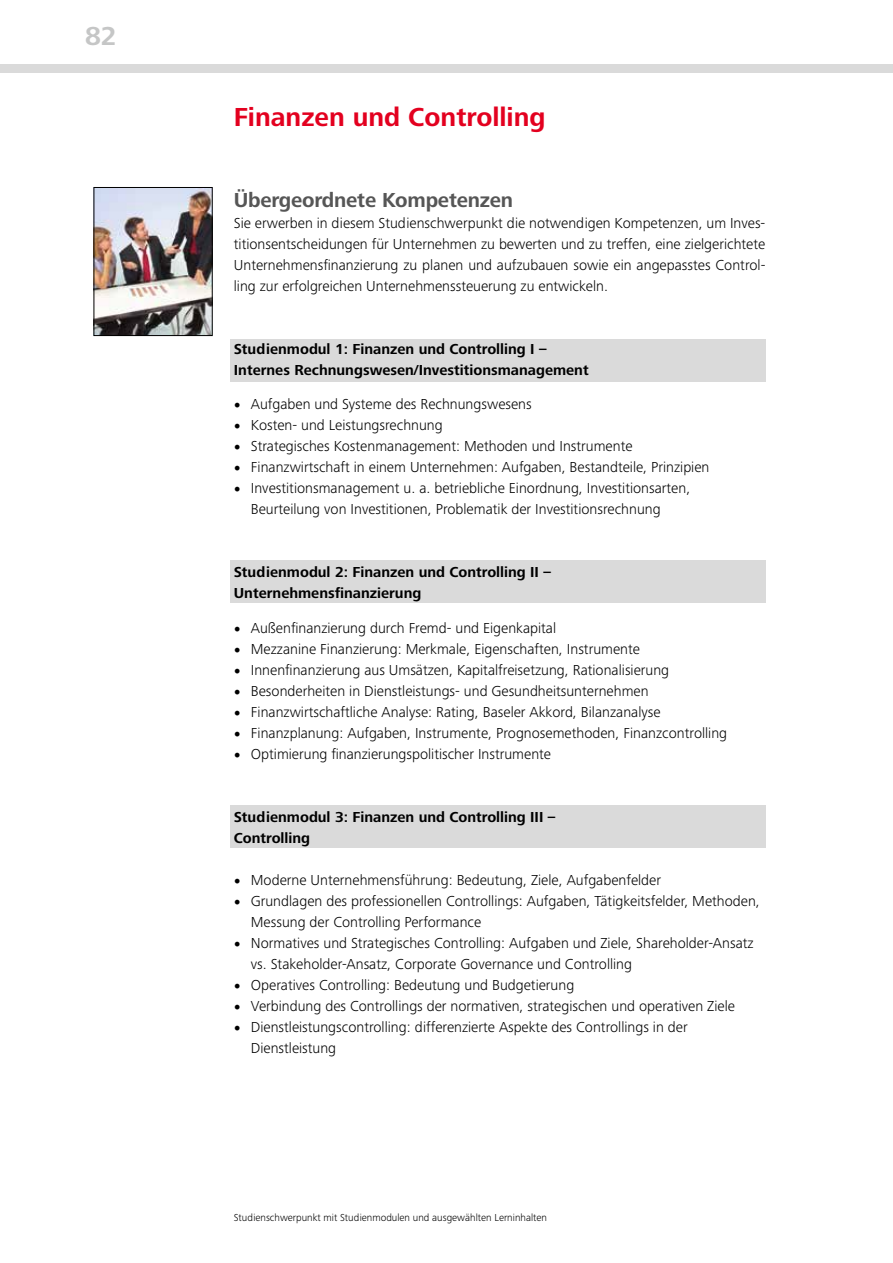
<style>
.page{position:relative;width:893px;height:1263px;background:#fff}
.page>*{position:absolute;margin:0;border:0;box-sizing:border-box;transform-origin:0 0}
.t1{font:700 27px "Frutiger Next Pro";color:#e3001f}
.t2{font:700 27px "Frutiger Next Pro";color:#c5c6c6}
.t3{font:700 21px "Frutiger Next Pro";letter-spacing:-.01em;color:#565656}
.t4{font:300 15px/21px "Frutiger Next Pro";color:#000}
.t5{font:700 15px/21px "Frutiger Next Pro";color:#000}
.t6{font:300 10.5px "Frutiger Next Pro";color:#000}
.s1{font-family:"Minion Pro";font-weight:400;font-size:18px}
</style>
<div class="page">
<div style="left:0;top:64px;width:893px;height:8px;background:#dadada"></div>
<div style="left:230px;top:339px;width:535px;height:42px;background:#dadada"></div>
<div style="left:230px;top:560px;width:535px;height:43px;background:#dadada"></div>
<div style="left:230px;top:806px;width:535px;height:42px;background:#dadada"></div>
<img style="left:96px;top:189px;width:115px;height:145px">
<div style="left:94px;top:187px;width:119px;height:149px;border:1px solid #000"></div>
<h1 class="t2" style="left:85px;top:21px;width:33px">82</h1>
<h1 class="t1" style="left:234px;top:101px;width:313px">Finanzen und Controlling</h1>
<h2 class="t3" style="left:234px;top:188px;width:281px">Übergeordnete Kompetenzen</h2>
<p class="t4" style="left:234px;top:212px;width:533px;text-align:justify">Sie erwerben in diesem Studienschwerpunkt die notwendigen Kompetenzen, um Inves&shy;titionsentscheidungen für Unternehmen zu bewerten und zu treffen, eine zielgerichtete Unternehmensfi nanzierung zu planen und aufzubauen sowie ein angepasstes Control&shy;ling zur erfolgreichen Unternehmenssteuerung zu entwickeln.</p>
<p class="t5" style="left:234px;top:338px;width:356px">Studienmodul 1: Finanzen und Controlling I –<br>Internes Rechnungswesen/Investitionsmanagement</p>
<p class="t4" style="left:234px;top:394px;width:299px"><span class="s1">•</span> Aufgaben und Systeme des Rechnungswesens</p>
<p class="t4" style="left:234px;top:415px;width:210px"><span class="s1">•</span> Kosten- und Leistungsrechnung</p>
<p class="t4" style="left:234px;top:436px;width:400px"><span class="s1">•</span> Strategisches Kostenmanagement: Methoden und Instrumente</p>
<p class="t4" style="left:234px;top:457px;width:477px"><span class="s1">•</span> Finanzwirtschaft in einem Unternehmen: Aufgaben, Bestandteile, Prinzipien</p>
<p class="t4" style="left:251px;top:478px;width:441px;text-indent:-17px"><span class="s1">•</span> Investitionsmanagement u. a. betriebliche Einordnung, Investitionsarten,<br>Beurteilung von Investitionen, Problematik der Investitionsrechnung</p>
<p class="t5" style="left:234px;top:562px;width:319px">Studienmodul 2: Finanzen und Controlling II –<br>Unternehmensfinanzierung</p>
<p class="t4" style="left:234px;top:617px;width:324px"><span class="s1">•</span> Außenfi nanzierung durch Fremd- und Eigenkapital</p>
<p class="t4" style="left:234px;top:638px;width:408px"><span class="s1">•</span> Mezzanine Finanzierung: Merkmale, Eigenschaften, Instrumente</p>
<p class="t4" style="left:234px;top:659px;width:437px"><span class="s1">•</span> Innenfi nanzierung aus Umsätzen, Kapitalfreisetzung, Rationalisierung</p>
<p class="t4" style="left:234px;top:680px;width:416px"><span class="s1">•</span> Besonderheiten in Dienstleistungs- und Gesundheitsunternehmen</p>
<p class="t4" style="left:234px;top:701px;width:428px"><span class="s1">•</span> Finanzwirtschaftliche Analyse: Rating, Baseler Akkord, Bilanzanalyse</p>
<p class="t4" style="left:234px;top:722px;width:495px"><span class="s1">•</span> Finanzplanung: Aufgaben, Instrumente, Prognosemethoden, Finanzcontrolling</p>
<p class="t4" style="left:234px;top:743px;width:319px"><span class="s1">•</span> Optimierung fi nanzierungspolitischer Instrumente</p>
<p class="t5" style="left:234px;top:806px;width:323px">Studienmodul 3: Finanzen und Controlling III –<br>Controlling</p>
<p class="t4" style="left:234px;top:869px;width:429px"><span class="s1">•</span> Moderne Unternehmensführung: Bedeutung, Ziele, Aufgabenfelder</p>
<p class="t4" style="left:251px;top:890px;width:510px;text-indent:-17px"><span class="s1">•</span> Grundlagen des professionellen Controllings: Aufgaben, Tätigkeitsfelder, Methoden,<br>Messung der Controlling Performance</p>
<p class="t4" style="left:251px;top:932px;width:504px;text-indent:-17px"><span class="s1">•</span> Normatives und Strategisches Controlling: Aufgaben und Ziele, Shareholder-Ansatz vs. Stakeholder-Ansatz, Corporate Governance und Controlling</p>
<p class="t4" style="left:234px;top:974px;width:342px"><span class="s1">•</span> Operatives Controlling: Bedeutung und Budgetierung</p>
<p class="t4" style="left:234px;top:995px;width:503px"><span class="s1">•</span> Verbindung des Controllings der normativen, strategischen und operativen Ziele</p>
<p class="t4" style="left:251px;top:1016px;width:438px;text-indent:-17px"><span class="s1">•</span> Dienstleistungscontrolling: differenzierte Aspekte des Controllings in der<br>Dienstleistung</p>
<p class="t6" style="left:234px;top:1211px;width:315px">Studienschwerpunkt mit Studienmodulen und ausgewählten Lerninhalten</p>
</div>
